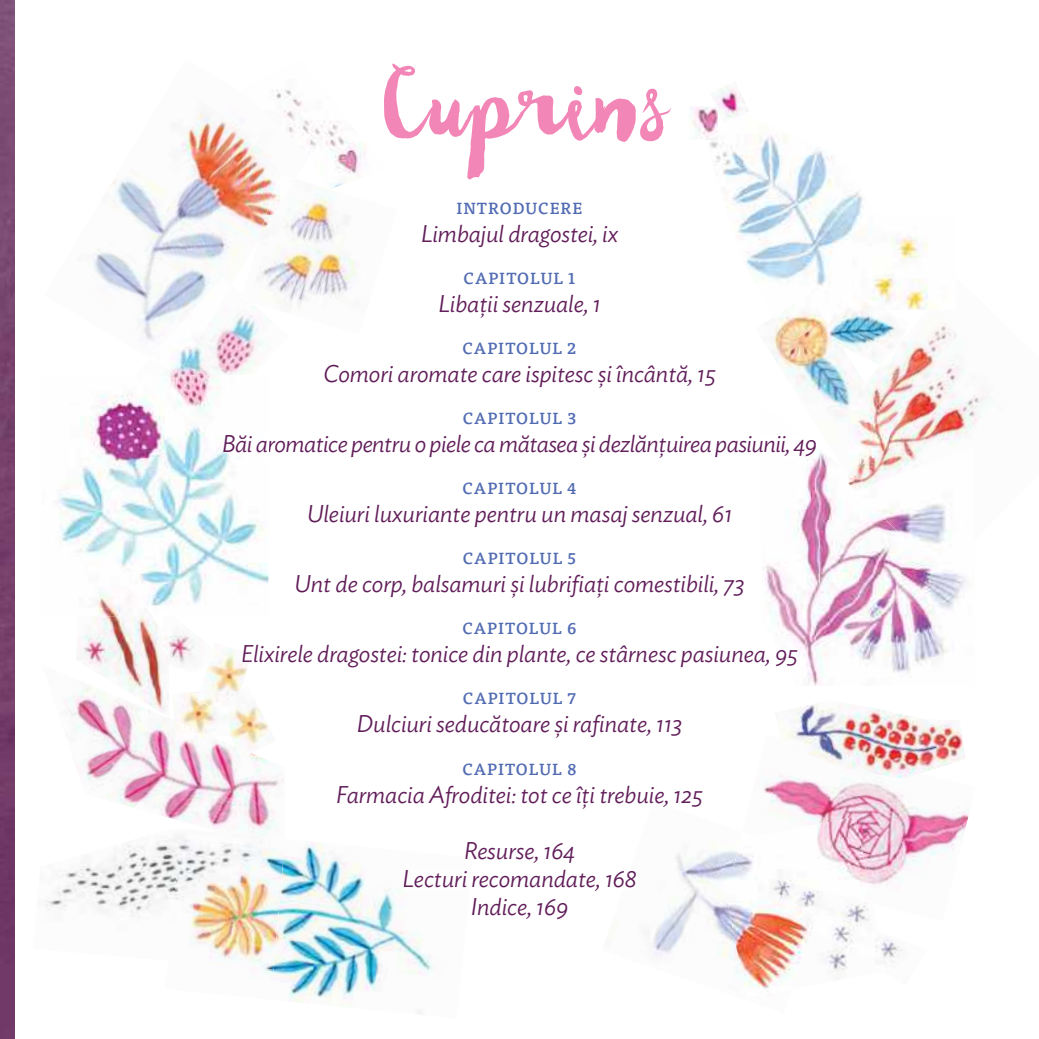
<style>
.page{position:relative;width:1039px;height:1039px;background:#fff}
.page>*{position:absolute;margin:0;border:0;box-sizing:border-box;transform-origin:0 0}
.t1{font:108px "Wanderlust Letters";letter-spacing:.02em;color:#f287b7}
.t2{font:italic 300 24px/28px "Ideal Sans";letter-spacing:-.005em;color:#611d59;text-align:center}
.t3{font:italic 300 24px "Ideal Sans";letter-spacing:-.025em;color:#611d59}
.t4{font:500 16px "Tisa Pro";letter-spacing:.06em;color:#526cb3}
</style>
<div class="page">
<img style="left:709px;top:123px;width:154px;height:163px">
<img style="left:0;top:0;width:15px;height:1038px">
<img style="left:68px;top:696px;width:216px;height:132px">
<img style="left:76px;top:616px;width:93px;height:101px">
<img style="left:163px;top:616px;width:33px;height:57px">
<img style="left:162px;top:630px;width:7px;height:34px">
<img style="left:690px;top:106px;width:27px;height:34px">
<img style="left:885px;top:939px;width:17px;height:23px">
<img style="left:823px;top:921px;width:62px;height:50px">
<img style="left:647px;top:843px;width:69px;height:114px">
<img style="left:716px;top:851px;width:95px;height:144px">
<img style="left:781px;top:921px;width:32px;height:8px">
<img style="left:262px;top:841px;width:171px;height:173px">
<img style="left:404px;top:869px;width:29px;height:21px">
<img style="left:92px;top:112px;width:150px;height:182px">
<img style="left:135px;top:285px;width:130px;height:90px">
<img style="left:149px;top:277px;width:83px;height:98px">
<img style="left:242px;top:189px;width:116px;height:146px">
<img style="left:258px;top:189px;width:37px;height:51px">
<svg style="left:241px;top:294px;width:10px;height:8px"></svg>
<img style="left:172px;top:692px;width:55px;height:45px">
<img style="left:174px;top:720px;width:39px;height:20px">
<img style="left:204px;top:648px;width:43px;height:41px">
<img style="left:242px;top:651px;width:7px;height:16px">
<img style="left:208px;top:648px;width:13px;height:15px">
<img style="left:197px;top:689px;width:29px;height:18px">
<img style="left:227px;top:686px;width:49px;height:67px">
<img style="left:235px;top:746px;width:16px;height:12px">
<img style="left:215px;top:710px;width:15px;height:25px">
<img style="left:226px;top:689px;width:15px;height:23px">
<img style="left:213px;top:697px;width:14px;height:13px">
<img style="left:57px;top:394px;width:211px;height:212px">
<img style="left:223px;top:435px;width:45px;height:23px">
<img style="left:78px;top:523px;width:74px;height:93px">
<img style="left:136px;top:375px;width:117px;height:58px">
<img style="left:765px;top:471px;width:202px;height:214px">
<img style="left:775px;top:645px;width:22px;height:22px">
<img style="left:773px;top:322px;width:75px;height:149px">
<img style="left:773px;top:312px;width:53px;height:31px">
<img style="left:828px;top:318px;width:22px;height:47px">
<img style="left:833px;top:310px;width:17px;height:8px">
<img style="left:822px;top:325px;width:20px;height:21px">
<img style="left:742px;top:779px;width:228px;height:142px">
<img style="left:755px;top:816px;width:117px;height:87px">
<img style="left:742px;top:831px;width:13px;height:5px">
<img style="left:733px;top:836px;width:36px;height:41px">
<img style="left:777px;top:703px;width:188px;height:76px">
<img style="left:850px;top:277px;width:136px;height:169px">
<img style="left:848px;top:446px;width:119px;height:128px">
<img style="left:848px;top:382px;width:53px;height:90px">
<svg style="left:841px;top:465px;width:9px;height:9px"></svg>
<img style="left:879px;top:341px;width:21px;height:28px">
<img style="left:883px;top:236px;width:72px;height:73px">
<img style="left:852px;top:216px;width:55px;height:84px">
<img style="left:852px;top:300px;width:31px;height:9px">
<svg style="left:852px;top:294px;width:12px;height:13px"></svg>
<img style="left:928px;top:278px;width:27px;height:31px">
<img style="left:241px;top:89px;width:124px;height:100px">
<img style="left:248px;top:96px;width:71px;height:61px">
<img style="left:46px;top:828px;width:239px;height:132px">
<img style="left:168px;top:829px;width:116px;height:140px">
<img style="left:220px;top:832px;width:65px;height:18px">
<img style="left:709px;top:85px;width:40px;height:38px">
<img style="left:728px;top:112px;width:16px;height:9px">
<h1 class="t1" style="left:378px;top:38px;width:283px">Cuprins</h1>
<p class="t4" style="left:456px;top:199px;width:127px">INTRODUCERE</p>
<p class="t2" style="left:420px;top:222px;width:199px">Limbajul dragostei, ix</p>
<p class="t4" style="left:463px;top:269px;width:113px">CAPITOLUL 1</p>
<p class="t2" style="left:438px;top:292px;width:164px">Libaţii senzuale, 1</p>
<p class="t4" style="left:462px;top:339px;width:115px">CAPITOLUL 2</p>
<p class="t2" style="left:323px;top:362px;width:394px">Comori aromate care ispitesc și încântă, 15</p>
<p class="t4" style="left:462px;top:409px;width:115px">CAPITOLUL 3</p>
<p class="t3" style="left:222px;top:435px;width:596px">Băi aromatice pentru o piele ca mătasea și dezlănţuirea pasiunii, 49</p>
<p class="t4" style="left:462px;top:479px;width:115px">CAPITOLUL 4</p>
<p class="t2" style="left:307px;top:502px;width:427px">Uleiuri luxuriante pentru un masaj senzual, 61</p>
<p class="t4" style="left:463px;top:549px;width:115px">CAPITOLUL 5</p>
<p class="t2" style="left:294px;top:572px;width:452px">Unt de corp, balsamuri și lubrifiaţi comestibili, 73</p>
<p class="t4" style="left:462px;top:619px;width:116px">CAPITOLUL 6</p>
<p class="t2" style="left:241px;top:642px;width:558px">Elixirele dragostei: tonice din plante, ce stârnesc pasiunea, 95</p>
<p class="t4" style="left:463px;top:689px;width:115px">CAPITOLUL 7</p>
<p class="t2" style="left:356px;top:712px;width:327px">Dulciuri seducătoare și rafinate, 113</p>
<p class="t4" style="left:462px;top:759px;width:116px">CAPITOLUL 8</p>
<p class="t2" style="left:336px;top:782px;width:368px">Farmacia Afroditei: tot ce îţi trebu 125</p>
<p class="t2" style="left:402px;top:838px;width:236px">Resurse, 164<br>Lecturi recomandate, 168<br>Indice, 169</p>
<p class="t2" style="left:648px;top:782px;width:22px">ie,</p>
</div>
